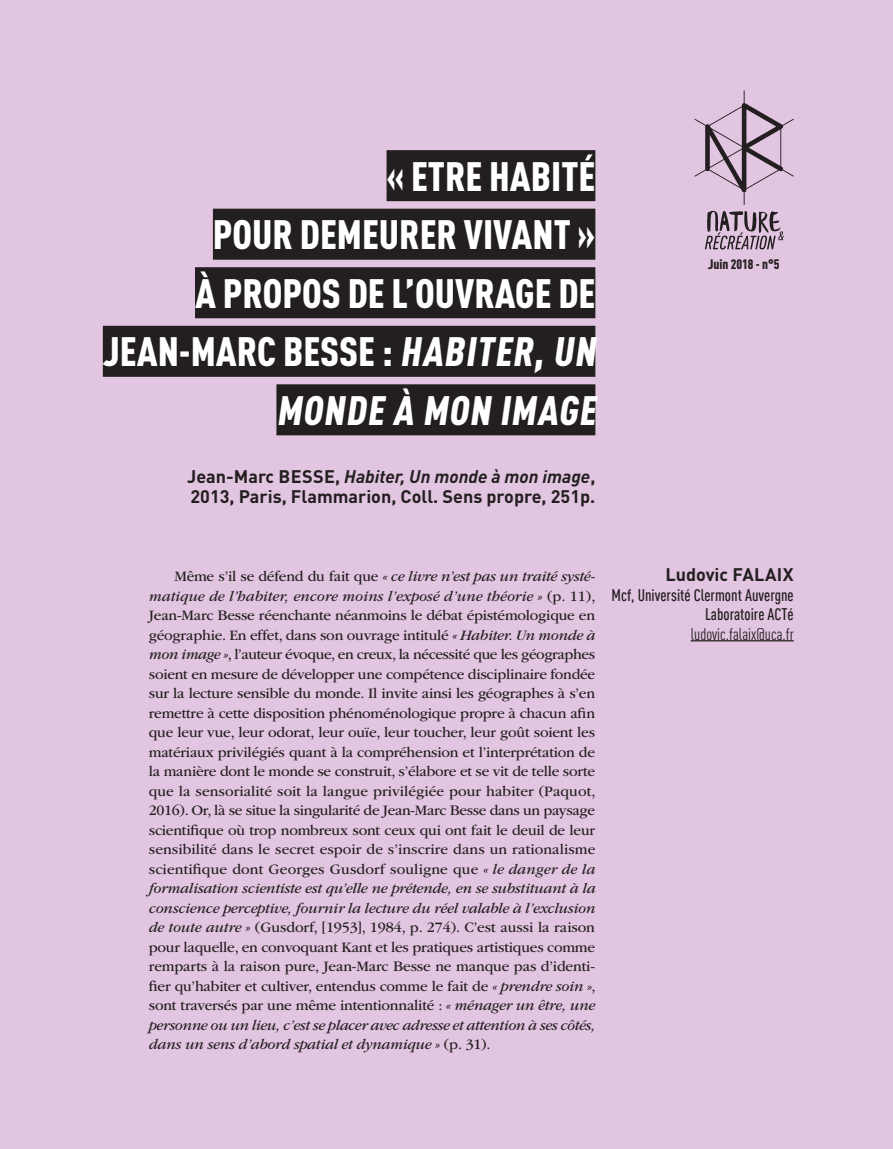
<style>
.page{position:relative;width:893px;height:1149px;background:#fff}
.page>*{position:absolute;margin:0;border:0;box-sizing:border-box;transform-origin:0 0}
.t1{font:900 condensed 40.5px/58.5px "DIN Pro";color:#fff;text-align:right}
.t2{font:700 18px/19.5px "DIN Pro";color:#231f20}
.t3{font:500 16.5px/19.5px "DIN Cond";color:#231f20;text-align:right}
.t4{font:16.5px "DIN Cond";color:#231f20}
.t5{font:15px/19.5px "ITC Garamond Std";letter-spacing:-.015em;color:#231f20;text-align:justify}
.t6{font:900 condensed 13.5px "DIN Pro";color:#231f20}
.s1{font-style:italic}
</style>
<div class="page">
<div style="left:0;top:0;width:893px;height:1148px;background:#e2c5e0"></div>
<hr style="left:691px;top:640px;width:103px;height:1px;background:#231f20">
<div style="left:387px;top:150px;width:208px;height:51px;background:#231f20"></div>
<div style="left:213px;top:208px;width:382px;height:51px;background:#231f20"></div>
<div style="left:195px;top:267px;width:400px;height:51px;background:#231f20"></div>
<div style="left:103px;top:325px;width:492px;height:51px;background:#231f20"></div>
<div style="left:276px;top:384px;width:319px;height:51px;background:#231f20"></div>
<svg style="left:694px;top:90px;width:100px;height:115px"></svg>
<svg style="left:705px;top:211px;width:79px;height:38px"></svg>
<h1 class="t1" style="left:103px;top:143px;width:502px">« ETRE HABITÉ<br>POUR DEMEURER VIVANT »<br>À PROPOS DE L’OUVRAGE DE<br>JEAN-MARC BESSE : HABITER,UN<br>MONDE À MON IMAGE</h1>
<p class="t2" style="left:187px;top:465px;width:410px">Jean-Marc Besse, <span class="s1">Habiter, Un monde à mon image</span>,<br>2013, Paris, Flammarion, Coll. Sens propre, 251p.</p>
<p class="t6" style="left:708px;top:253px;width:73px">Juin 2018 - n°5</p>
<p class="t5" style="left:149px;top:566px;width:448px;text-indent:26px">Même s’il se défend du fait que <span class="s1">« ce livre n’est pas un traité systé&shy;matique de l’habiter, encore moins l’exposé d’une théorie »</span> (p. 11), Jean-Marc Besse réenchante néanmoins le débat épistémologique en géographie. En effet, dans son ouvrage intitulé <span class="s1">« Habiter. Un monde à mon image »</span>, l’auteur évoque, en creux, la nécessité que les géographes soient en mesure de développer une compétence disciplinaire fondée sur la lecture sensible du monde. Il invite ainsi les géographes à s’en remettre à cette disposition phénoménologique propre à chacun afin que leur vue, leur odorat, leur ouïe, leur toucher, leur goût soient les matériaux privilégiés quant à la compréhension et l’interprétation de la manière dont le monde se construit, s’élabore et se vit de telle sorte que la sensorialité soit la langue privilégiée pour habiter (Paquot, 2016). Or, là se situe la singularité de Jean-Marc Besse dans un paysage scientifique où trop nombreux sont ceux qui ont fait le deuil de leur sensibilité dans le secret espoir de s’inscrire dans un rationalisme scientifique dont Georges Gusdorf souligne que <span class="s1">« le danger de la formalisation scientiste est qu’elle ne prétende, en se substituant à la conscience perceptive, fournir la lecture du réel valable à l’exclusion de toute autre »</span> (Gusdorf, [1953], 1984, p. 274). C’est aussi la raison pour laquelle, en convoquant Kant et les pratiques artistiques comme remparts à la raison pure, Jean-Marc Besse ne manque pas d’identi&shy;fier qu’habiter et cultiver, entendus comme le fait de <span class="s1">« prendre soin »</span>, sont traversés par une même intentionnalité : <span class="s1">« ménager un être, une personne ou un lieu, c’est se placer avec adresse et attention à ses côtés, dans un sens d’abord spatial et dynamique »</span> (p. 31).</p>
<p class="t2" style="left:665px;top:562px;width:130px">Ludovic Falaix</p>
<p class="t3" style="left:612px;top:584px;width:184px">Mcf, Université Clermont Auvergne<br>Laboratoire ACTé</p>
<p class="t4" style="left:691px;top:624px;width:105px">ludovic.falaix@uca.fr</p>
</div>
